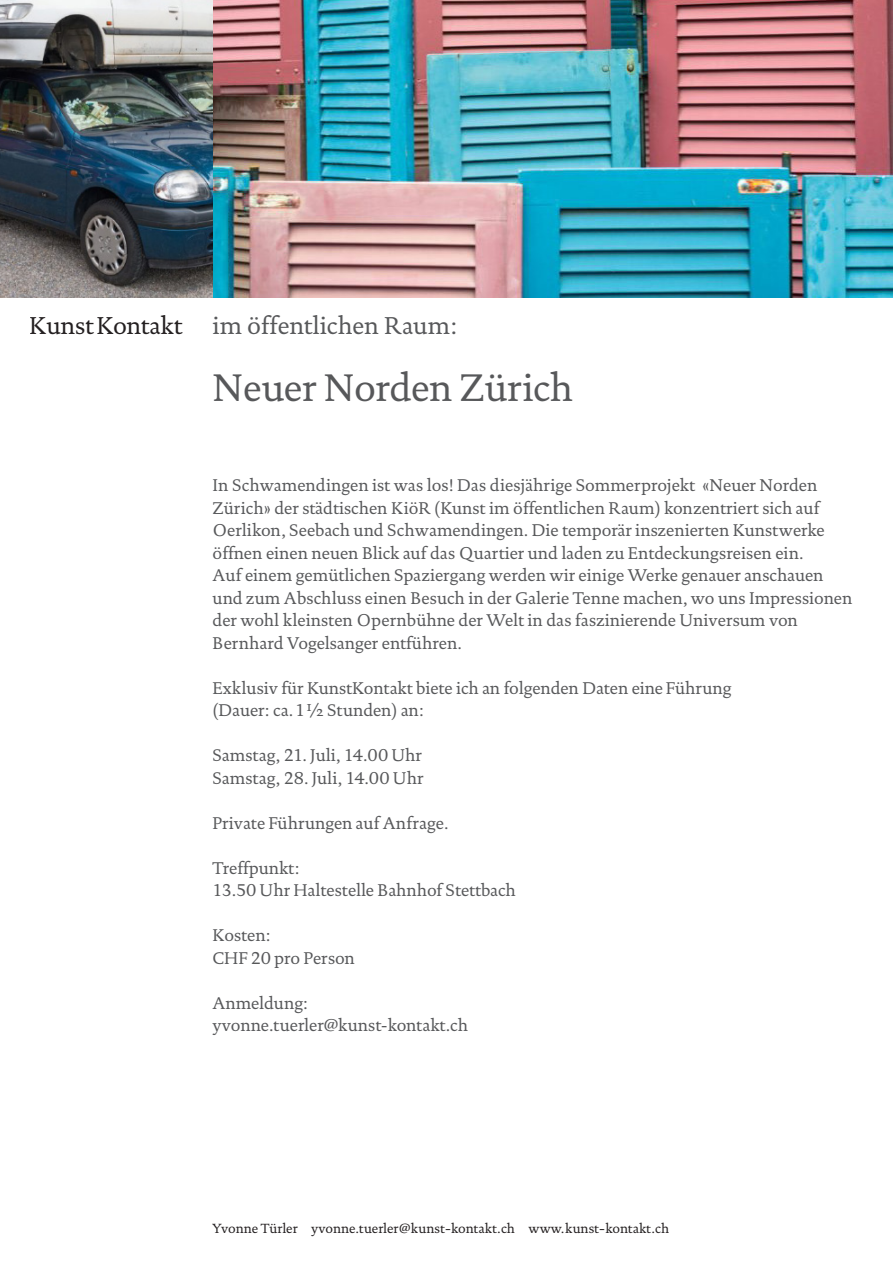
<style>
.page{position:relative;width:893px;height:1263px;background:#fff}
.page>*{position:absolute;margin:0;border:0;box-sizing:border-box;transform-origin:0 0}
.t1{font:39px "DTL Documenta T";letter-spacing:-.01em;color:#57585a}
.t2{font:24.75px "DTL Documenta T";color:#57585a}
.t3{font:24.75px "DTL Documenta T";letter-spacing:-.01em;color:#231f20}
.t4{font:17.25px/22.5px "DTL Documenta T";color:#57585a}
.t5{font:13.5px "DTL Documenta T";color:#231f20}
</style>
<div class="page">
<img style="left:0;top:0;width:893px;height:298px">
<h2 class="t3" style="left:30px;top:311px;width:154px">Kunst Kontakt</h2>
<h2 class="t2" style="left:213px;top:311px;width:246px">im öffentlichen Raum:</h2>
<h1 class="t1" style="left:213px;top:365px;width:362px">Neuer Norden Zürich</h1>
<p class="t4" style="left:213px;top:474px;width:641px">In Schwamendingen ist was los! Das diesjährige Sommerprojekt «Neuer Norden Zürich» der städtischen KiöR (Kunst im öffentlichen Raum) konzentriert sich auf Oerlikon, Seebach und Schwamendingen. Die temporär inszenierten Kunstwerke öffnen einen neuen Blick auf das Quartier und laden zu Entdeckungsreisen ein.<br>Auf einem gemütlichen Spaziergang werden wir einige Werke genauer anschauen und zum Abschluss einen Besuch in der Galerie Tenne machen, wo uns Impressionen der wohl kleinsten Opernbühne der Welt in das faszinierende Universum von Bernhard Vogelsanger entführen.</p>
<p class="t4" style="left:213px;top:677px;width:520px">Exklusiv für KunstKontakt biete ich an folgenden Daten eine Führung (Dauer: ca.1½ Stunden) an:</p>
<p class="t4" style="left:213px;top:744px;width:212px">Samstag, 21. Juli, 14.00 Uhr<br>Samstag, 28. Juli, 14.00 Uhr</p>
<p class="t4" style="left:213px;top:812px;width:237px">Private Führungen auf Anfrage.</p>
<p class="t4" style="left:213px;top:857px;width:305px">Treffpunkt:<br>13.50 Uhr Haltestelle Bahnhof Stettbach</p>
<p class="t4" style="left:213px;top:924px;width:144px">Kosten:<br>CHF 20 pro Person</p>
<p class="t4" style="left:213px;top:992px;width:257px">Anmeldung: yvonne.tuerler@kunst-kontakt.ch</p>
<p class="t5" style="left:213px;top:1221px;width:458px">Yvonne Türler yvonne.tuerler@kunst-kontakt.ch www.kunst-kontakt.ch</p>
</div>
